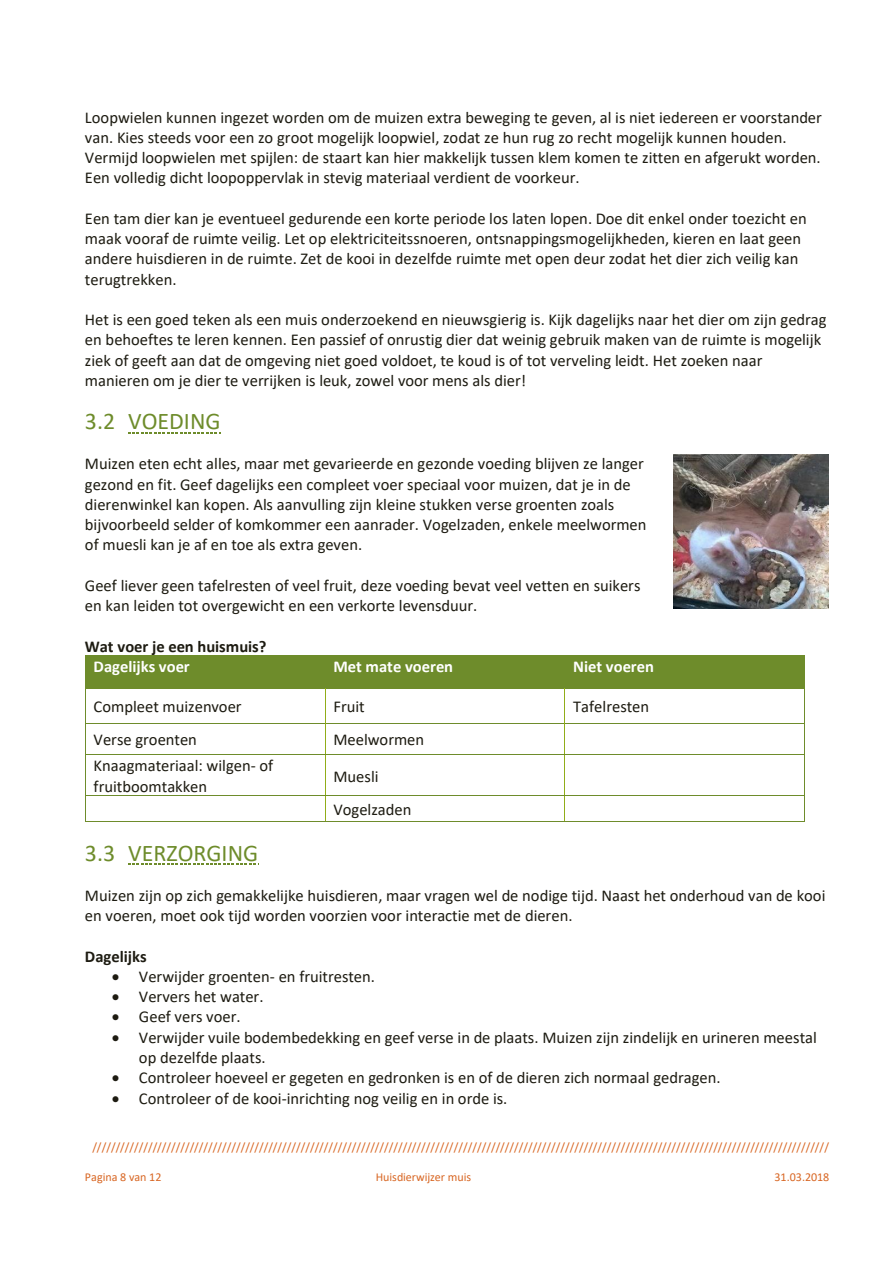
<style>
.page{position:relative;width:893px;height:1263px;background:#fff}
.page>*{position:absolute;margin:0;border:0;box-sizing:border-box;transform-origin:0 0}
.t1{font:24px "Calibri";color:#6e8c2b}
.t2{font:16.5px/20.2px "Calibri";color:#1d1b11}
.t3{font:700 16.5px "Calibri";color:#fff}
.t4{font:700 16.5px "Calibri";color:#1d1b11}
.t5{font:12px "Calibri";color:#d86623}
</style>
<div class="page">
<svg style="left:128px;top:432px;width:93px;height:1px"></svg>
<div style="left:86px;top:656px;width:239px;height:32px;background:#6e8c2b"></div>
<div style="left:325px;top:656px;width:240px;height:32px;background:#6e8c2b"></div>
<div style="left:565px;top:656px;width:240px;height:32px;background:#6e8c2b"></div>
<hr style="left:86px;top:655px;width:239px;height:1px;background:#6e8c2b">
<hr style="left:326px;top:655px;width:239px;height:1px;background:#6e8c2b">
<hr style="left:566px;top:655px;width:238px;height:1px;background:#6e8c2b">
<hr style="left:85px;top:656px;width:1px;height:32px;background:#6e8c2b">
<hr style="left:86px;top:688px;width:239px;height:1px;background:#6e8c2b">
<hr style="left:326px;top:688px;width:239px;height:1px;background:#6e8c2b">
<hr style="left:566px;top:688px;width:238px;height:1px;background:#6e8c2b">
<hr style="left:85px;top:689px;width:1px;height:34px;background:#6e8c2b">
<hr style="left:325px;top:689px;width:1px;height:34px;background:#91ad18">
<hr style="left:565px;top:689px;width:1px;height:34px;background:#91ad18">
<hr style="left:804px;top:689px;width:1px;height:34px;background:#6e8c2b">
<hr style="left:86px;top:723px;width:239px;height:1px;background:#6e8c2b">
<hr style="left:326px;top:723px;width:239px;height:1px;background:#6e8c2b">
<hr style="left:565px;top:723px;width:239px;height:1px;background:#6e8c2b">
<hr style="left:85px;top:723px;width:1px;height:31px;background:#6e8c2b">
<hr style="left:325px;top:723px;width:1px;height:31px;background:#91ad18">
<hr style="left:565px;top:723px;width:1px;height:31px;background:#91ad18">
<hr style="left:804px;top:723px;width:1px;height:31px;background:#6e8c2b">
<hr style="left:86px;top:754px;width:239px;height:1px;background:#6e8c2b">
<hr style="left:326px;top:754px;width:239px;height:1px;background:#6e8c2b">
<hr style="left:565px;top:754px;width:239px;height:1px;background:#6e8c2b">
<hr style="left:85px;top:755px;width:1px;height:41px;background:#6e8c2b">
<hr style="left:325px;top:755px;width:1px;height:41px;background:#91ad18">
<hr style="left:565px;top:755px;width:1px;height:41px;background:#91ad18">
<hr style="left:804px;top:755px;width:1px;height:41px;background:#6e8c2b">
<hr style="left:86px;top:796px;width:239px;height:1px;background:#6e8c2b">
<hr style="left:326px;top:796px;width:239px;height:1px;background:#6e8c2b">
<hr style="left:565px;top:796px;width:239px;height:1px;background:#6e8c2b">
<svg style="left:85px;top:796px;width:1px;height:26px"></svg>
<hr style="left:86px;top:821px;width:239px;height:1px;background:#6e8c2b">
<svg style="left:325px;top:796px;width:1px;height:26px"></svg>
<hr style="left:326px;top:821px;width:239px;height:1px;background:#6e8c2b">
<hr style="left:565px;top:821px;width:239px;height:1px;background:#6e8c2b">
<svg style="left:804px;top:796px;width:1px;height:26px"></svg>
<svg style="left:128px;top:863px;width:131px;height:2px"></svg>
<img style="left:674px;top:454px;width:155px;height:155px">
<p class="t2" style="left:85px;top:108px;width:739px">Loopwielen kunnen ingezet worden om de muizen extra beweging te geven, al is niet iedereen er voorstander van. Kies steeds voor een zo groot mogelijk loopwiel, zodat ze hun rug zo recht mogelijk kunnen houden.<br>Vermijd loopwielen met spijlen: de staart kan hier makkelijk tussen klem komen te zitten en afgerukt worden.<br>Een volledig dicht loopoppervlak in stevig materiaal verdient de voorkeur.</p>
<p class="t2" style="left:85px;top:210px;width:723px">Een tam dier kan je eventueel gedurende een korte periode los laten lopen. Doe dit enkel onder toezicht en maak vooraf de ruimte veilig. Let op elektriciteitssnoeren, ontsnappingsmogelijkheden, kieren en laat geen andere huisdieren in de ruimte. Zet de kooi in dezelfde ruimte met open deur zodat het dier zich veilig kan terugtrekken.</p>
<p class="t2" style="left:85px;top:311px;width:743px">Het is een goed teken als een muis onderzoekend en nieuwsgierig is. Kijk dagelijks naar het dier om zijn gedrag en behoeftes te leren kennen. Een passief of onrustig dier dat weinig gebruik maken van de ruimte is mogelijk ziek of geeft aan dat de omgeving niet goed voldoet, te koud is of tot verveling leidt. Het zoeken naar manieren om je dier te verrijken is leuk, zowel voor mens als dier!</p>
<h2 class="t1" style="left:85px;top:411px;width:137px">3.2 VOEDING</h2>
<p class="t2" style="left:85px;top:455px;width:563px">Muizen eten echt alles, maar met gevarieerde en gezonde voeding blijven ze langer gezond en fit. Geef dagelijks een compleet voer speciaal voor muizen, dat je in de dierenwinkel kan kopen. Als aanvulling zijn kleine stukken verse groenten zoals bijvoorbeeld selder of komkommer een aanrader. Vogelzaden, enkele meelwormen of muesli kan je af en toe als extra geven.</p>
<p class="t2" style="left:85px;top:576px;width:557px">Geef liever geen tafelresten of veel fruit, deze voeding bevat veel vetten en suikers en kan leiden tot overgewicht en een verkorte levensduur.</p>
<p class="t4" style="left:85px;top:639px;width:183px">Wat voer je een huismuis?</p>
<p class="t3" style="left:94px;top:660px;width:98px">Dagelijks voer</p>
<p class="t3" style="left:333px;top:660px;width:121px">Met mate voeren</p>
<p class="t3" style="left:573px;top:660px;width:82px">Niet voeren</p>
<p class="t2" style="left:94px;top:698px;width:150px">Compleet muizenvoer</p>
<p class="t2" style="left:333px;top:698px;width:33px">Fruit</p>
<p class="t2" style="left:573px;top:698px;width:77px">Tafelresten</p>
<p class="t2" style="left:94px;top:731px;width:105px">Verse groenten</p>
<p class="t2" style="left:333px;top:731px;width:92px">Meelwormen</p>
<p class="t2" style="left:94px;top:757px;width:181px">Knaagmateriaal: wilgen- of fruitboomtakken</p>
<p class="t2" style="left:333px;top:767px;width:47px">Muesli</p>
<p class="t2" style="left:333px;top:800px;width:79px">Vogelzaden</p>
<h2 class="t1" style="left:85px;top:843px;width:175px">3.3 VERZORGING</h2>
<p class="t2" style="left:85px;top:887px;width:742px">Muizen zijn op zich gemakkelijke huisdieren, maar vragen wel de nodige tijd. Naast het onderhoud van de kooi en voeren, moet ook tijd worden voorzien voor interactie met de dieren.</p>
<p class="t4" style="left:85px;top:949px;width:63px">Dagelijks</p>
<p class="t2" style="left:112px;top:968px;width:265px">• Verwijder groenten- en fruitresten.</p>
<p class="t2" style="left:112px;top:988px;width:153px">• Ververs het water.</p>
<p class="t2" style="left:112px;top:1008px;width:130px">• Geef vers voer.</p>
<p class="t2" style="left:139px;top:1028px;width:679px;text-indent:-27px">• Verwijder vuile bodembedekking en geef verse in de plaats. Muizen zijn zindelijk en urineren meestal op dezelfde plaats.</p>
<p class="t2" style="left:112px;top:1069px;width:610px">• Controleer hoeveel er gegeten en gedronken is en of de dieren zich normaal gedragen.</p>
<p class="t2" style="left:112px;top:1089px;width:397px">• Controleer of de kooi-inrichting nog veilig en in orde is.</p>
<p class="t5" style="left:92px;top:1142px;width:738px">///////////////////////////////////////////////////////////////////////////////////////////////////////////////////////////////////////////////////////////////</p>
<p class="t5" style="left:85px;top:1172px;width:78px">Pagina 8 van 12</p>
<p class="t5" style="left:376px;top:1172px;width:97px">Huisdierwijzer muis</p>
<p class="t5" style="left:775px;top:1172px;width:56px">31.03.2018</p>
</div>
